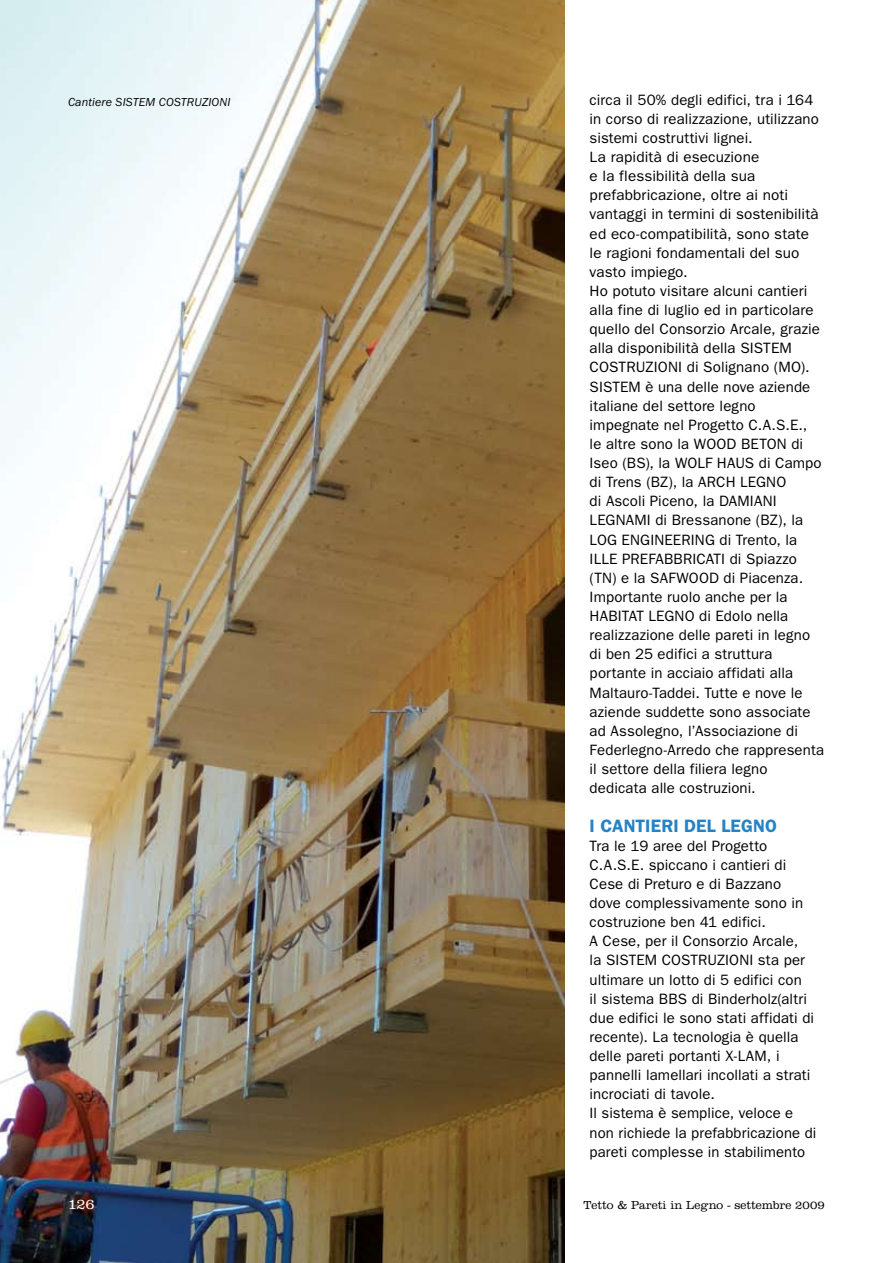
<style>
.page{position:relative;width:893px;height:1263px;background:#fff}
.page>*{position:absolute;margin:0;border:0;box-sizing:border-box;transform-origin:0 0}
.t1{font:600 18px "ITC Franklin Gothic Std";letter-spacing:.005em;color:#2483c6}
.t2{font:15px/19px "ITC Franklin Gothic Std";letter-spacing:.005em;color:#000}
.t3{font:300 15px "Clarendon LT Std";color:#fff}
.t4{font:300 12px "Clarendon LT Std";color:#000}
.t5{font:italic 12px "ITC Franklin Gothic Std";letter-spacing:.015em;color:#000}
</style>
<div class="page">
<img style="left:0;top:0;width:564px;height:1263px">
<p class="t5" style="left:68px;top:95px;width:164px">Cantiere SISTEM COSTRUZIONI</p>
<p class="t2" style="left:590px;top:90px;width:236px">circa il 50% degli edifici, tra i 164 in corso di realizzazione, utilizzano sistemi costruttivi lignei.<br>La rapidità di esecuzione<br>e la flessibilità della sua prefabbricazione, oltre ai noti vantaggi in termini di sostenibilità ed eco-compatibilità, sono state le ragioni fondamentali del suo vasto impiego.<br>Ho potuto visitare alcuni cantieri alla fine di luglio ed in particolare quello del Consorzio Arcale, grazie alla disponibilità della SISTEM<br>COSTRUZIONI di Solignano (MO).<br>SISTEM è una delle nove aziende italiane del settore legno impegnate nel Progetto C.A.S.E.,<br>le altre sono la WOOD BETON di<br>Iseo (BS), la WOLF HAUS di Campo di Trens (BZ), la ARCH LEGNO<br>di Ascoli Piceno, la DAMIANI<br>LEGNAMI di Bressanone (BZ), la<br>LOG ENGINEERING di Trento, la<br>ILLE PREFABBRICATI di Spiazzo (TN) e la SAFWOOD di Piacenza.<br>Importante ruolo anche per la<br>HABITAT LEGNO di Edolo nella realizzazione delle pareti in legno di ben 25 edifici a struttura portante in acciaio affidati alla<br>Maltauro-Taddei. Tutte e nove le aziende suddette sono associate ad Assolegno, l’Associazione di<br>Federlegno-Arredo che rappresenta il settore della filiera legno dedicata alle costruzioni.</p>
<p class="t1" style="left:590px;top:815px;width:189px">I CANTIERI DEL LEGNO</p>
<p class="t2" style="left:590px;top:836px;width:228px">Tra le 19 aree del Progetto<br>C.A.S.E. spiccano i cantieri di<br>Cese di Preturo e di Bazzano<br>dove complessivamente sono in costruzione ben 41 edifici.<br>A Cese, per il Consorzio Arcale,<br>la SISTEM COSTRUZIONI sta per ultimare un lotto di 5 edifici con<br>il sistema BBS di Binderholz(altri due edifici le sono stati affidati di recente). La tecnologia è quella delle pareti portanti X-LAM, i pannelli lamellari incollati a strati incrociati di tavole.<br>Il sistema è semplice, veloce e non richiede la prefabbricazione di pareti complesse in stabilimento</p>
<p class="t3" style="left:68px;top:1195px;width:28px">126</p>
<p class="t4" style="left:584px;top:1198px;width:243px">Tetto &amp; Pareti in Legno - settembre 2009</p>
</div>
